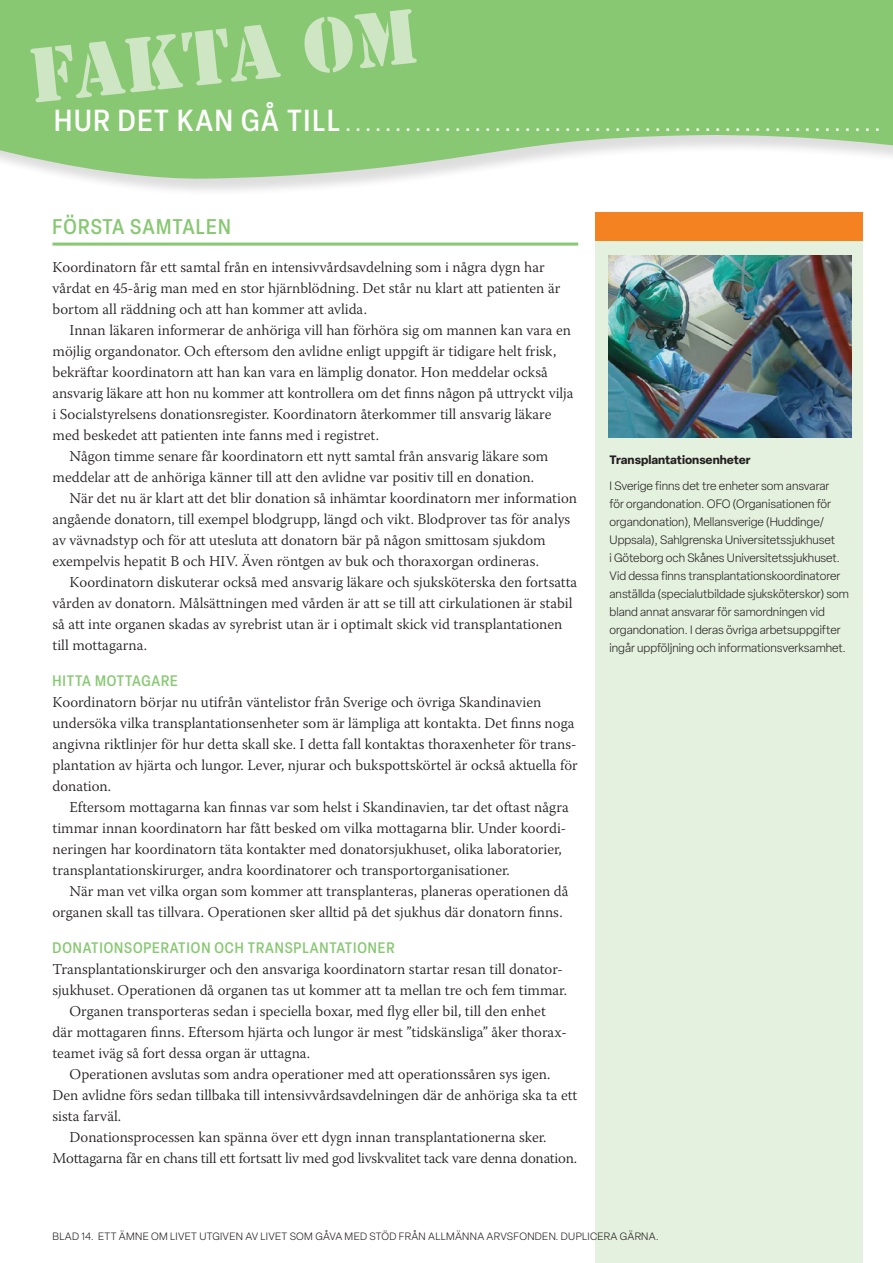
<style>
.page{position:relative;width:893px;height:1263px;background:#fff}
.page>*{position:absolute;margin:0;border:0;box-sizing:border-box;transform-origin:0 0}
.t1{font:72px "Stencil Std";color:#cee6c3}
.t2{font:300 30px "Elza";color:#fff}
.t3{font:500 condensed 21px "Elza";letter-spacing:.06em;color:#88c873}
.t4{font:300 15px/21px "Warnock Pro";color:#231f20}
.t5{font:500 condensed 15px "Elza";letter-spacing:.06em;color:#88c873}
.t6{font:300 12px/18px "Elza";color:#231f20}
.t7{font:700 12px "Elza";color:#231f20}
.t8{font:300 10.5px "Elza";letter-spacing:.03em;color:#231f20}
.s1{font-weight:500;font-stretch:condensed}
</style>
<div class="page">
<div style="left:0;top:0;width:893px;height:197px;background:#231f20;opacity:.15"></div>
<svg style="left:0;top:0;width:893px;height:180px;background:#96cd84"></svg>
<div style="left:595px;top:213px;width:268px;height:1050px;background:#e5f1df"></div>
<div style="left:595px;top:213px;width:268px;height:28px;background:#f58220"></div>
<img style="left:608px;top:255px;width:243px;height:182px">
<hr style="left:53px;top:243px;width:525px;height:3px;background:#88c873">
<h1 class="t1" style="left:25px;top:30px;width:391px;rotate:-6deg">FAKTA OM</h1>
<h2 class="t2" style="left:54px;top:101px;width:829px"><span class="s1">HUR DET KAN GÅ TILL</span>......................................................</h2>
<h3 class="t3" style="left:53px;top:212px;width:180px">FÖRSTA SAMTALEN</h3>
<p class="t4" style="left:53px;top:256px;width:509px">Koordinatorn får ett samtal från en intensivvårdsavdelning som i några dygn har vårdat en 45-årig man med en stor hjärnblödning. Det står nu klart att patienten är bortom all räddning och att han kommer att avlida.</p>
<p class="t4" style="left:70px;top:319px;width:503px">Innan läkaren informerar de anhöriga vill han förhöra sig om mannen kan vara en</p>
<p class="t4" style="left:53px;top:340px;width:505px">möjlig organdonator. Och eftersom den avlidne enligt uppgift är tidigare helt frisk,</p>
<p class="t4" style="left:53px;top:361px;width:497px">bekräftar koordinatorn att han kan vara en lämplig donator. Hon meddelar också</p>
<p class="t4" style="left:53px;top:382px;width:522px">ansvarig läkare att hon nu kommer att kontrollera om det finns någon på uttryckt vilja</p>
<p class="t4" style="left:53px;top:403px;width:500px">i Socialstyrelsens donationsregister. Koordinatorn återkommer till ansvarig läkare</p>
<p class="t4" style="left:53px;top:424px;width:328px">med beskedet att patienten inte fanns med i registret.</p>
<p class="t4" style="left:70px;top:445px;width:480px">Någon timme senare får koordinatorn ett nytt samtal från ansvarig läkare som</p>
<p class="t4" style="left:53px;top:466px;width:483px">meddelar att de anhöriga känner till att den avlidne var positiv till en donation.</p>
<p class="t4" style="left:70px;top:487px;width:509px">När det nu är klart att det blir donation så inhämtar koordinatorn mer information</p>
<p class="t4" style="left:53px;top:508px;width:519px">angående donatorn, till exempel blodgrupp, längd och vikt. Blodprover tas för analys</p>
<p class="t4" style="left:53px;top:529px;width:495px">av vävnadstyp och för att utesluta att donatorn bär på någon smittosam sjukdom</p>
<p class="t4" style="left:53px;top:550px;width:488px">exempelvis hepatit B och HIV. Även röntgen av buk och thoraxorgan ordineras.</p>
<p class="t4" style="left:70px;top:571px;width:509px">Koordinatorn diskuterar också med ansvarig läkare och sjuksköterska den fortsatta</p>
<p class="t4" style="left:53px;top:592px;width:521px">vården av donatorn. Målsättningen med vården är att se till att cirkulationen är stabil</p>
<p class="t4" style="left:53px;top:613px;width:511px">så att inte organen skadas av syrebrist utan är i optimalt skick vid transplantationen</p>
<p class="t4" style="left:53px;top:634px;width:96px">till mottagarna.</p>
<p class="t5" style="left:53px;top:671px;width:127px">HITTA MOTTAGARE</p>
<p class="t4" style="left:53px;top:691px;width:527px">Koordinatorn börjar nu utifrån väntelistor från Sverige och övriga Skandinavien undersöka vilka transplantationsenheter som är lämpliga att kontakta. Det finns noga angivna riktlinjer för hur detta skall ske. I detta fall kontaktas thoraxenheter för trans&shy;plantation av hjärta och lungor. Lever, njurar och bukspottskörtel är också aktuella för donation.</p>
<p class="t4" style="left:53px;top:796px;width:518px;text-indent:17px">Eftersom mottagarna kan finnas var som helst i Skandinavien, tar det oftast några timmar innan koordinatorn har fått besked om vilka mottagarna blir. Under koordi&shy;neringen har koordinatorn täta kontakter med donatorsjukhuset, olika laboratorier, transplantationskirurger, andra koordinatorer och transportorganisationer.</p>
<p class="t4" style="left:53px;top:880px;width:517px;text-indent:17px">När man vet vilka organ som kommer att transplanteras, planeras operationen då organen skall tas tillvara. Operationen sker alltid på det sjukhus där donatorn finns.</p>
<p class="t5" style="left:53px;top:938px;width:343px">DONATIONSOPERATION OCH TRANSPLANTATIONER</p>
<p class="t4" style="left:53px;top:958px;width:511px">Transplantationskirurger och den ansvariga koordinatorn startar resan till donator-</p>
<p class="t4" style="left:53px;top:979px;width:516px">sjukhuset. Operationen då organen tas ut kommer att ta mellan tre och fem timmar.</p>
<p class="t4" style="left:70px;top:1000px;width:478px">Organen transporteras sedan i speciella boxar, med flyg eller bil, till den enhet</p>
<p class="t4" style="left:53px;top:1021px;width:515px">där mottagaren finns. Eftersom hjärta och lungor är mest ”tidskänsliga” åker thorax-</p>
<p class="t4" style="left:53px;top:1042px;width:259px">teamet iväg så fort dessa organ är uttagna.</p>
<p class="t4" style="left:70px;top:1063px;width:482px">Operationen avslutas som andra operationer med att operationssåren sys igen.</p>
<p class="t4" style="left:53px;top:1084px;width:526px">Den avlidne förs sedan tillbaka till intensivvårdsavdelningen där de anhöriga ska ta ett</p>
<p class="t4" style="left:53px;top:1105px;width:70px">sista farväl.</p>
<p class="t4" style="left:70px;top:1126px;width:478px">Donationsprocessen kan spänna över ett dygn innan transplantationerna sker.</p>
<p class="t4" style="left:53px;top:1147px;width:526px">Mottagarna får en chans till ett fortsatt liv med god livskvalitet tack vare denna donation.</p>
<p class="t7" style="left:610px;top:451px;width:143px">Transplantationsenheter</p>
<p class="t6" style="left:610px;top:477px;width:241px">I Sverige finns det tre enheter som ansvarar<br>för organdonation. OFO (Organisationen för organdonation), Mellansverige (Huddinge/ Uppsala), Sahlgrenska Universitetssjukhuset<br>i Göteborg och Skånes Universitetssjukhuset.<br>Vid dessa finns transplantationskoordinatorer anställda (specialutbildade sjuksköterskor) som bland annat ansvarar för samordningen vid organdonation. I deras övriga arbetsuppgifter ingår uppföljning och informationsverksamhet.</p>
<p class="t8" style="left:53px;top:1229px;width:608px">BLAD 14. ETT ÄMNE OM LIVET UTGIVEN AV LIVET SOM GÅVA MED STÖD FRÅN ALLMÄNNA ARVSFONDEN. DUPLICERA GÄRNA.</p>
</div>
